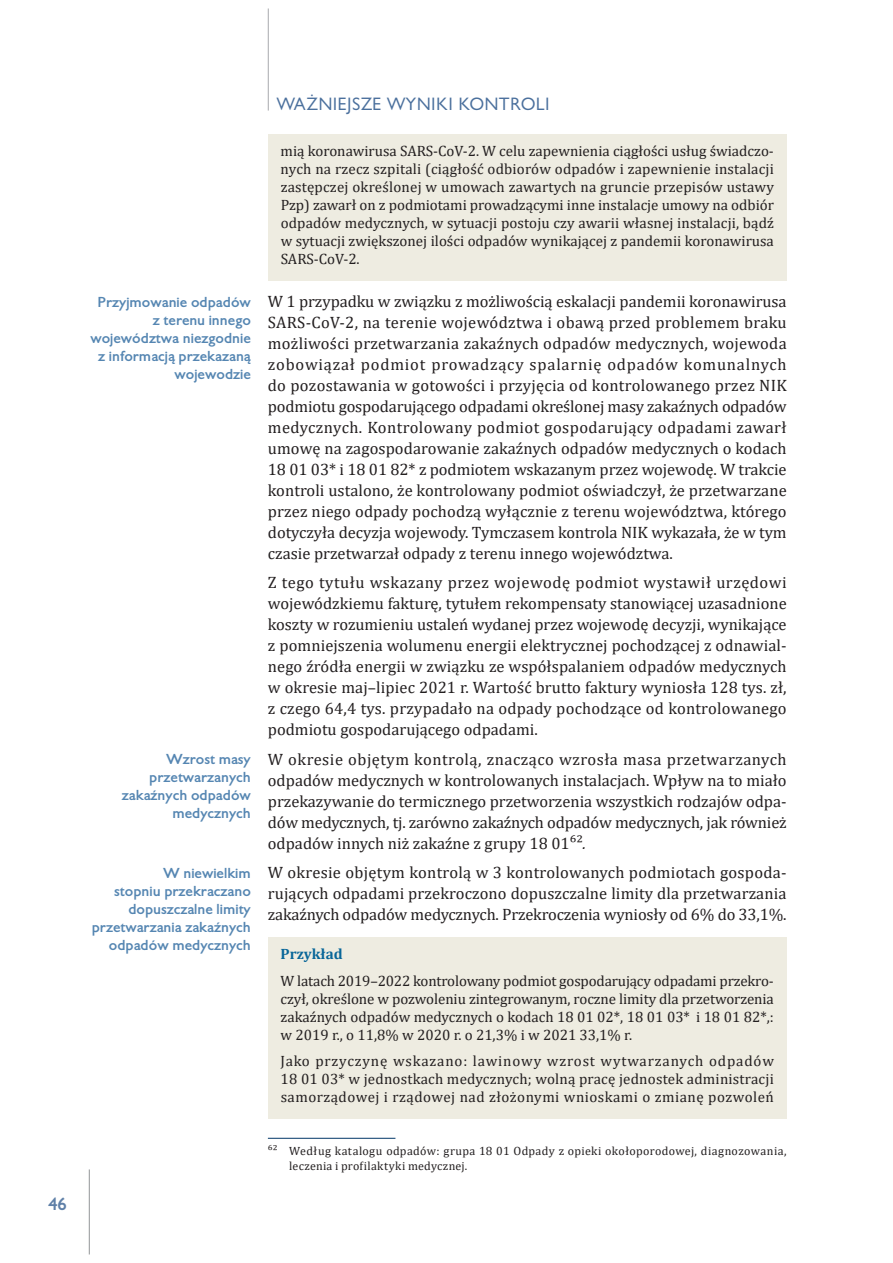
<style>
.page{position:relative;width:893px;height:1263px;background:#fff}
.page>*{position:absolute;margin:0;border:0;box-sizing:border-box;transform-origin:0 0}
.t1{font:16.5px/21px "Cambria";color:#231f20;text-align:justify}
.t2{font:16.5px "Gilead TTEFN";letter-spacing:.05em;color:#4b709d}
.t3{font:700 16.5px "Gilead TTEFN";color:#5f80a8}
.t4{font:15px/18px "Cambria";color:#231f20;text-align:justify}
.t5{font:700 15px "Cambria";color:#086699}
.t6{font:700 13.5px/18px "Gilead TTEFN";color:#5586b2;text-align:right}
.t7{font:12px/15px "Cambria";letter-spacing:.025em;color:#231f20}
.s1{font-style:italic}
</style>
<div class="page">
<hr style="left:268px;top:9px;width:1px;height:102px;background:#a8a9ad">
<hr style="left:89px;top:1169px;width:1px;height:85px;background:#939598">
<div style="left:268px;top:134px;width:519px;height:146px;background:#eeece1"></div>
<div style="left:268px;top:937px;width:519px;height:38px;background:#eeece1"></div>
<div style="left:268px;top:964px;width:519px;height:92px;background:#eeece1"></div>
<div style="left:268px;top:1044px;width:519px;height:74px;background:#eeece1"></div>
<hr style="left:268px;top:1138px;width:127px;height:1px;background:#003667">
<p class="t3" style="left:48px;top:1193px;width:20px">46</p>
<p class="t6" style="left:90px;top:293px;width:162px">Przyjmowanie odpadów z terenu innego województwa niezgodnie z informacją przekazaną wojewodzie</p>
<p class="t6" style="left:122px;top:750px;width:130px">Wzrost masy przetwarzanych zakaźnych odpadów medycznych</p>
<p class="t6" style="left:92px;top:864px;width:161px">W niewielkim<br>stopniu przekraczano dopuszczalne limity przetwarzania zakaźnych odpadów medycznych</p>
<p class="t2" style="left:276px;top:93px;width:275px">WAŻNIEJSZE WYNIKI KONTROLI</p>
<p class="t4" style="left:281px;top:142px;width:495px">mią koronawirusa SARS-CoV-2. W celu zapewnienia ciągłości usług świadczo&shy;nych na rzecz szpitali (ciągłość odbiorów odpadów i zapewnienie instalacji zastępczej określonej w umowach zawartych na gruncie przepisów ustawy Pzp) zawarł on z podmiotami prowadzącymi inne instalacje umowy na odbiór odpadów medycznych, w sytuacji postoju czy awarii własnej instalacji, bądź w sytuacji zwiększonej ilości odpadów wynikającej z pandemii koronawirusa SARS-CoV-2.</p>
<p class="t1" style="left:268px;top:290px;width:520px">W 1 przypadku w związku z możliwością eskalacji pandemii koronawirusa SARS-CoV-2, na terenie województwa i obawą przed problemem braku możliwości przetwarzania zakaźnych odpadów medycznych, wojewoda zobowiązał podmiot prowadzący spalarnię odpadów komunalnych do pozostawania w gotowości i przyjęcia od kontrolowanego przez NIK podmiotu gospodarującego odpadami określonej masy zakaźnych odpadów medycznych. Kontrolowany podmiot gospodarujący odpadami zawarł umowę na zagospodarowanie zakaźnych odpadów medycznych o kodach 18 01 03* i 18 01 82* z podmiotem wskazanym przez wojewodę. W trakcie kontroli ustalono, że kontrolowany podmiot oświadczył, że przetwarzane przez niego odpady pochodzą wyłącznie z terenu województwa, którego dotyczyła decyzja wojewody. Tymczasem kontrola NIK wykazała, że w tym czasie przetwarzał odpady z terenu innego województwa.</p>
<p class="t1" style="left:268px;top:572px;width:520px">Z tego tytułu wskazany przez wojewodę podmiot wystawił urzędowi wojewódzkiemu fakturę, tytułem rekompensaty stanowiącej uzasadnione koszty w rozumieniu ustaleń wydanej przez wojewodę decyzji, wynikające z pomniejszenia wolumenu energii elektrycznej pochodzącej z odnawial&shy;nego źródła energii w związku ze współspalaniem odpadów medycznych w okresie maj–lipiec 2021 r. Wartość brutto faktury wyniosła 128 tys. zł, z czego 64,4 tys. przypadało na odpady pochodzące od kontrolowanego podmiotu gospodarującego odpadami.</p>
<p class="t1" style="left:268px;top:748px;width:520px">W okresie objętym kontrolą, znacząco wzrosła masa przetwarzanych odpadów medycznych w kontrolowanych instalacjach. Wpływ na to miało przekazywanie do termicznego przetworzenia wszystkich rodzajów odpa&shy;dów medycznych, tj. zarówno zakaźnych odpadów medycznych, jak również odpadów innych niż zakaźne z grupy 18 0162<span class="s1">.</span></p>
<p class="t1" style="left:268px;top:862px;width:520px">W okresie objętym kontrolą w 3 kontrolowanych podmiotach gospoda&shy;rujących odpadami przekroczono dopuszczalne limity dla przetwarzania zakaźnych odpadów medycznych. Przekroczenia wyniosły od 6% do 33,1%.</p>
<p class="t5" style="left:281px;top:944px;width:64px">Przykład</p>
<p class="t4" style="left:281px;top:972px;width:495px">W latach 2019–2022 kontrolowany podmiot gospodarujący odpadami przekro&shy;czył, określone w pozwoleniu zintegrowanym, roczne limity dla przetworzenia zakaźnych odpadów medycznych o kodach 18 01 02*, 18 01 03* i 18 01 82*,: w 2019 r., o 11,8% w 2020 r. o 21,3% i w 2021 33,1% r.</p>
<p class="t4" style="left:281px;top:1052px;width:495px">Jako przyczynę wskazano: lawinowy wzrost wytwarzanych odpadów 18 01 03* w jednostkach medycznych; wolną pracę jednostek administracji samorządowej i rządowej nad złożonymi wnioskami o zmianę pozwoleń</p>
<p class="t7" style="left:289px;top:1144px;width:499px;text-indent:-21px">62 Według katalogu odpadów: grupa 18 01 Odpady z opieki okołoporodowej, diagnozowania, leczenia i profilaktyki medycznej.</p>
</div>
